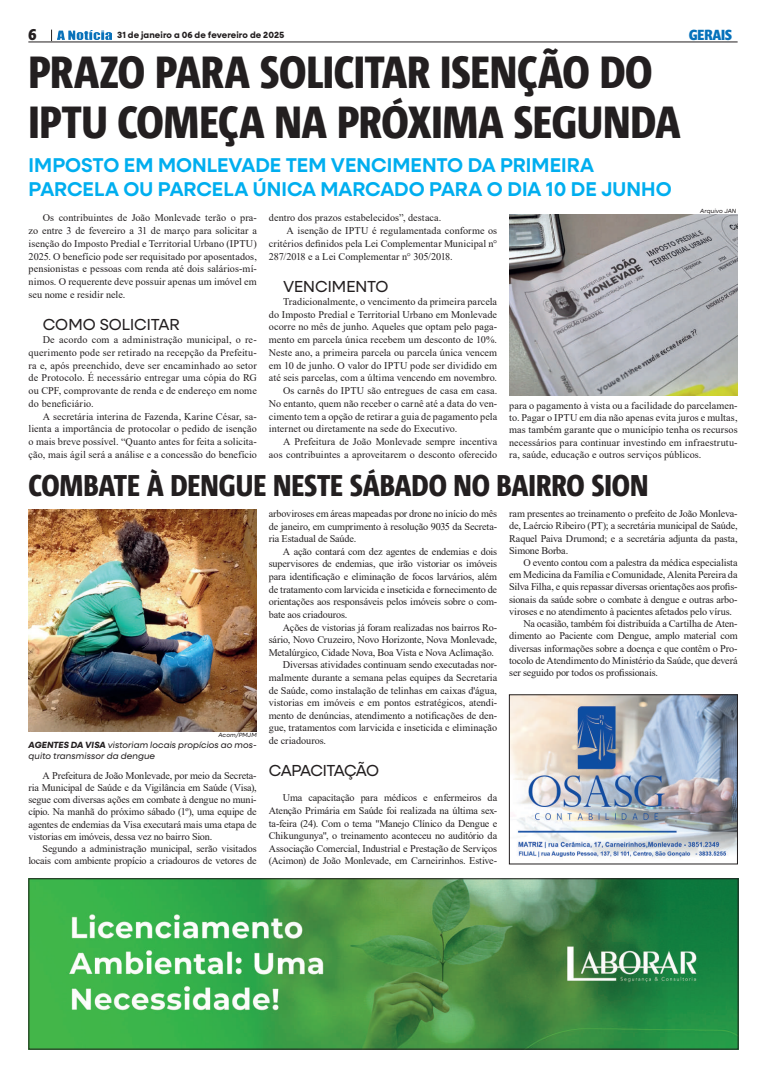
<style>
.page{position:relative;width:766px;height:1078px;background:#fff}
.page>*{position:absolute;margin:0;border:0;box-sizing:border-box;transform-origin:0 0}
.t1{font:800 45px/50px "Corpid Cd";letter-spacing:-.01em;color:#231f20}
.t2{font:800 30px "Corpid Cd";letter-spacing:-.005em;color:#231f20}
.t3{font:600 20px/24px "Neulis Sans";color:#00aeef}
.t4{font:16px "Neulis Sans";letter-spacing:-.01em;color:#231f20}
.t5{font:16px "Neulis Sans";letter-spacing:-.05em;color:#231f20}
.t6{font:700 16px "Prenton RP Cond";color:#231f20}
.t7{font:700 15px "Prenton RP Cond";color:#0672bb}
.t8{font:10.2px/12.7px "Times New Roman";letter-spacing:-.005em;color:#231f20;text-align:justify}
.t9{font:italic 9px/10.8px "Neulis Sans";letter-spacing:.01em;color:#231f20}
.t10{font:700 9px "Neulis Sans";letter-spacing:.01em;color:#231f20}
.t11{font:italic 6px "Neulis Sans";letter-spacing:.015em;color:#231f20}
.s1{font-weight:700}
</style>
<div class="page">
<img style="left:58px;top:30px;width:53px;height:10px">
<hr style="left:28px;top:41px;width:709px;height:1px;background:#231f20">
<img style="left:30px;top:880px;width:706px;height:167px">
<div style="left:28px;top:878px;width:710px;height:171px;border:1px solid #231f20"></div>
<img style="left:509px;top:214px;width:228px;height:181px">
<img style="left:510px;top:696px;width:225px;height:162px">
<div style="left:508px;top:694px;width:229px;height:170px;border:1px solid #231f20"></div>
<img style="left:28px;top:510px;width:229px;height:221px">
<h3 class="t6" style="left:28px;top:24px;width:9px">6</h3>
<p class="t10" style="left:117px;top:29px;width:169px">31 de janeiro a 06 de fevereiro de 2025</p>
<h3 class="t7" style="left:689px;top:25px;width:44px">GERAIS</h3>
<h1 class="t1" style="left:28px;top:48px;width:654px">PRAZO PARA SOLICITAR ISENÇÃO DO<br>IPTU COMEÇA NA PRÓXIMA SEGUNDA</h1>
<h3 class="t3" style="left:29px;top:152px;width:644px">IMPOSTO EM MONLEVADE TEM VENCIMENTO DA PRIMEIRA<br>PARCELA OU PARCELA ÚNICA MARCADO PARA O DIA 10 DE JUNHO</h3>
<p class="t11" style="left:700px;top:206px;width:38px">Arquivo JAN</p>
<p class="t8" style="left:29px;top:211px;width:230px;text-indent:14px">Os contribuintes de João Monlevade terão o pra&shy;zo entre 3 de fevereiro a 31 de março para solicitar a isenção do Imposto Predial e Territorial Urbano (IPTU)<br>2025. O benefício pode ser requisitado por aposentados, pensionistas e pessoas com renda até dois salários-mí&shy;nimos. O requerente deve possuir apenas um imóvel em seu nome e residir nele.</p>
<h3 class="t4" style="left:43px;top:313px;width:138px">COMO SOLICITAR</h3>
<p class="t8" style="left:29px;top:333px;width:230px;text-indent:14px">De acordo com a administração municipal, o re&shy;querimento pode ser retirado na recepção da Prefeitu&shy;ra e, após preenchido, deve ser encaminhado ao setor de Protocolo. É necessário entregar uma cópia do RG ou CPF, comprovante de renda e de endereço em nome do beneficiário.</p>
<p class="t8" style="left:29px;top:409px;width:230px;text-indent:14px">A secretária interina de Fazenda, Karine César, sa&shy;lienta a importância de protocolar o pedido de isenção o mais breve possível. “Quanto antes for feita a solicita&shy;ção, mais ágil será a análise e a concessão do benefício</p>
<p class="t8" style="left:269px;top:211px;width:174px">dentro dos prazos estabelecidos”, destaca.</p>
<p class="t8" style="left:286px;top:224px;width:212px">A isenção de IPTU é regulamentada conforme os</p>
<p class="t8" style="left:269px;top:237px;width:230px">critérios definidos pela Lei Complementar Municipal n°</p>
<p class="t8" style="left:269px;top:249px;width:185px">287/2018 e a Lei Complementar n° 305/2018.</p>
<h3 class="t4" style="left:283px;top:275px;width:107px">VENCIMENTO</h3>
<p class="t8" style="left:283px;top:295px;width:215px">Tradicionalmente, o vencimento da primeira parcela</p>
<p class="t8" style="left:269px;top:307px;width:230px">do Imposto Predial e Territorial Urbano em Monlevade</p>
<p class="t8" style="left:269px;top:320px;width:230px">ocorre no mês de junho. Aqueles que optam pelo paga-</p>
<p class="t8" style="left:269px;top:333px;width:230px">mento em parcela única recebem um desconto de 10%.</p>
<p class="t8" style="left:269px;top:346px;width:230px">Neste ano, a primeira parcela ou parcela única vencem</p>
<p class="t8" style="left:269px;top:358px;width:230px">em 10 de junho. O valor do IPTU pode ser dividido em</p>
<p class="t8" style="left:269px;top:371px;width:230px">até seis parcelas, com a última vencendo em novembro.</p>
<p class="t8" style="left:283px;top:384px;width:215px">Os carnês do IPTU são entregues de casa em casa.</p>
<p class="t8" style="left:269px;top:397px;width:230px">No entanto, quem não receber o carnê até a data do ven-</p>
<p class="t8" style="left:269px;top:409px;width:230px">cimento tem a opção de retirar a guia de pagamento pela</p>
<p class="t8" style="left:269px;top:422px;width:190px">internet ou diretamente na sede do Executivo.</p>
<p class="t8" style="left:283px;top:435px;width:215px">A Prefeitura de João Monlevade sempre incentiva</p>
<p class="t8" style="left:269px;top:447px;width:230px">aos contribuintes a aproveitarem o desconto oferecido</p>
<p class="t8" style="left:509px;top:399px;width:230px;line-height:12.2px">para o pagamento à vista ou a facilidade do parcelamen&shy;to. Pagar o IPTU em dia não apenas evita juros e multas, mas também garante que o município tenha os recursos necessários para continuar investindo em infraestrutu&shy;ra, saúde, educação e outros serviços públicos.</p>
<h2 class="t2" style="left:29px;top:468px;width:621px">COMBATE À DENGUE NESTE SÁBADO NO BAIRRO SION</h2>
<p class="t11" style="left:218px;top:730px;width:40px">Acom/PMJM</p>
<p class="t9" style="left:29px;top:738px;width:229px"><span class="s1">AGENTES DA VISA</span> vistoriam locais propícios ao mos&shy;quito transmissor da dengue</p>
<p class="t8" style="left:28px;top:768px;width:230px;line-height:12.2px;text-indent:14px">A Prefeitura de João Monlevade, por meio da Secreta&shy;ria Municipal de Saúde e da Vigilância em Saúde (Visa), segue com diversas ações em combate à dengue no muni&shy;cípio. Na manhã do próximo sábado (1º), uma equipe de agentes de endemias da Visa executará mais uma etapa de vistorias em imóveis, dessa vez no bairro Sion.</p>
<p class="t8" style="left:28px;top:842px;width:230px;line-height:12.2px;text-align:right">Segundo a administração municipal, serão visitados locais com ambiente propício a criadouros de vetores de</p>
<p class="t8" style="left:269px;top:507px;width:230px">arboviroses em áreas mapeadas por drone no início do mês de janeiro, em cumprimento à resolução 9035 da Secreta&shy;ria Estadual de Saúde.</p>
<p class="t8" style="left:269px;top:544px;width:230px;text-indent:14px">A ação contará com dez agentes de endemias e dois supervisores de endemias, que irão vistoriar os imóveis para identificação e eliminação de focos larvários, além de tratamento com larvicida e inseticida e fornecimento de orientações aos responsáveis pelos imóveis sobre o com&shy;bate aos criadouros.</p>
<p class="t8" style="left:283px;top:620px;width:216px">Ações de vistorias já foram realizadas nos bairros Ro-</p>
<p class="t8" style="left:269px;top:633px;width:230px">sário, Novo Cruzeiro, Novo Horizonte, Nova Monlevade,</p>
<p class="t8" style="left:269px;top:645px;width:226px">Metalúrgico, Cidade Nova, Boa Vista e Nova Aclimação.</p>
<p class="t8" style="left:283px;top:658px;width:216px">Diversas atividades continuam sendo executadas nor-</p>
<p class="t8" style="left:269px;top:670px;width:230px">malmente durante a semana pelas equipes da Secretaria</p>
<p class="t8" style="left:269px;top:683px;width:230px">de Saúde, como instalação de telinhas em caixas d'água,</p>
<p class="t8" style="left:269px;top:696px;width:230px">vistorias em imóveis e em pontos estratégicos, atendi-</p>
<p class="t8" style="left:269px;top:708px;width:230px">mento de denúncias, atendimento a notificações de den-</p>
<p class="t8" style="left:269px;top:721px;width:230px">gue, tratamentos com larvicida e inseticida e eliminação</p>
<p class="t8" style="left:269px;top:733px;width:59px">de criadouros.</p>
<h3 class="t5" style="left:269px;top:759px;width:112px">CAPACITAÇÃO</h3>
<p class="t8" style="left:269px;top:791px;width:230px;text-indent:14px">Uma capacitação para médicos e enfermeiros da Atenção Primária em Saúde foi realizada na última sex&shy;ta-feira (24). Com o tema "Manejo Clínico da Dengue e Chikungunya", o treinamento aconteceu no auditório da Associação Comercial, Industrial e Prestação de Serviços (Acimon) de João Monlevade, em Carneirinhos. Estive-</p>
<p class="t8" style="left:509px;top:507px;width:230px;line-height:12.2px">ram presentes ao treinamento o prefeito de João Monleva&shy;de, Laércio Ribeiro (PT); a secretária municipal de Saúde, Raquel Paiva Drumond; e a secretária adjunta da pasta, Simone Borba.</p>
<p class="t8" style="left:523px;top:555px;width:216px">O evento contou com a palestra da médica especialista</p>
<p class="t8" style="left:509px;top:568px;width:230px">em Medicina da Família e Comunidade, Alenita Pereira da</p>
<p class="t8" style="left:509px;top:580px;width:230px">Silva Filha, e quis repassar diversas orientações aos profis-</p>
<p class="t8" style="left:509px;top:592px;width:230px">sionais da saúde sobre o combate à dengue e outras arbo-</p>
<p class="t8" style="left:509px;top:604px;width:224px">viroses e no atendimento à pacientes afetados pelo vírus.</p>
<p class="t8" style="left:523px;top:617px;width:216px">Na ocasião, também foi distribuída a Cartilha de Aten-</p>
<p class="t8" style="left:509px;top:629px;width:230px">dimento ao Paciente com Dengue, amplo material com</p>
<p class="t8" style="left:509px;top:641px;width:230px">diversas informações sobre a doença e que contêm o Pro-</p>
<p class="t8" style="left:509px;top:653px;width:230px">tocolo de Atendimento do Ministério da Saúde, que deverá</p>
<p class="t8" style="left:509px;top:666px;width:150px">ser seguido por todos os profissionais.</p>
</div>
